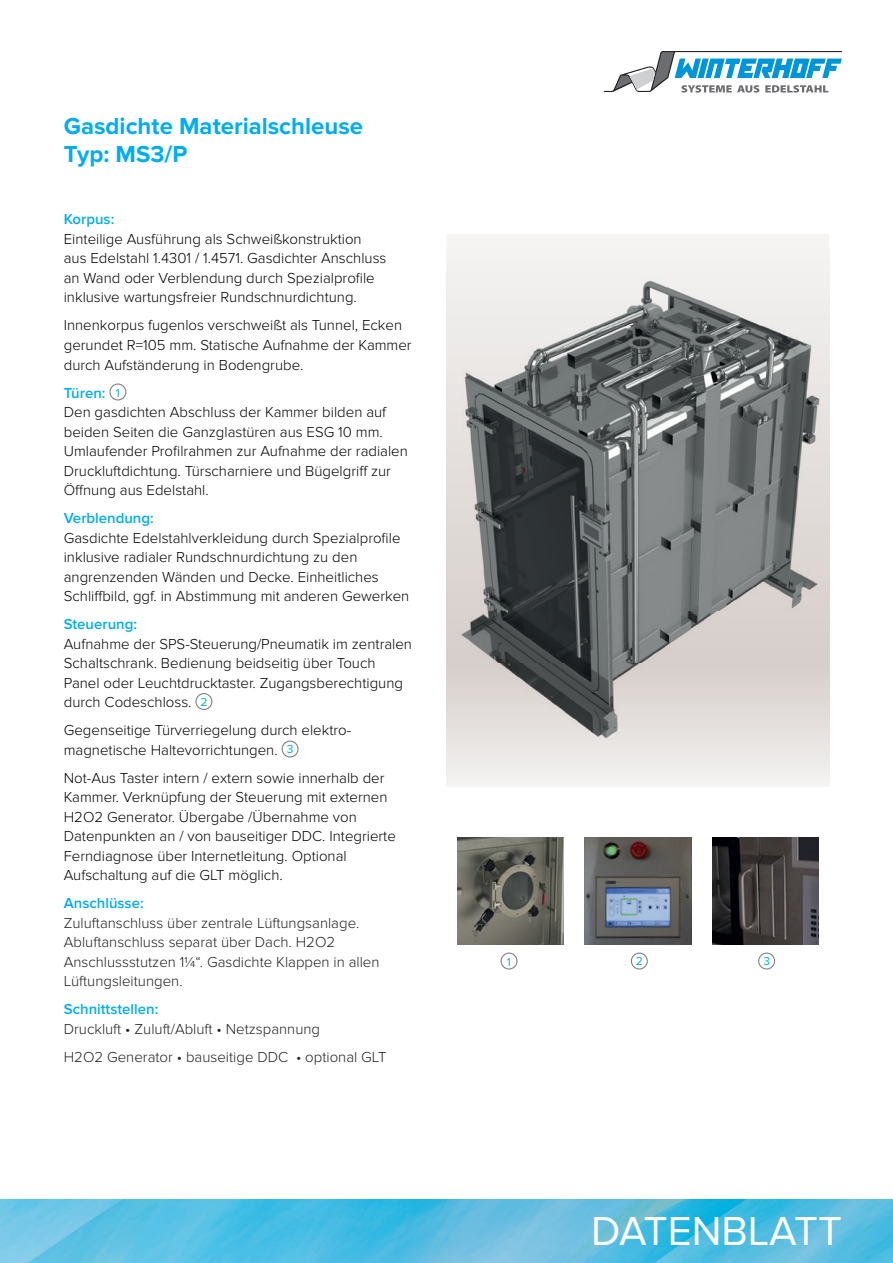
<style>
.page{position:relative;width:893px;height:1263px;background:#fff}
.page>*{position:absolute;margin:0;border:0;box-sizing:border-box;transform-origin:0 0}
.t1{font:42px "Proxima Nova";color:#fff}
.t2{font:700 24px/28.5px "Proxima Nova";color:#00aeef}
.t3{font:300 15px/19.5px "Proxima Nova";color:#000}
.t4{font:300 15px/19.5px "Proxima Nova";color:#231f20}
.t5{font:600 15px "Proxima Nova";color:#00aeef}
.t6{font:12px "Proxima Nova";color:#00aeef}
.s1{font-weight:600;color:#00aeef}
.s2{font-weight:400;font-size:12px;color:#00aeef}
</style>
<div class="page">
<div style="left:447px;top:234px;width:382px;height:15px;background:#f5f4f3"></div>
<div style="left:109px;top:383px;width:17px;height:17px;border:1px solid #808285;border-radius:50%"></div>
<div style="left:195px;top:693px;width:17px;height:17px;border:1px solid #808285;border-radius:50%"></div>
<div style="left:282px;top:740px;width:17px;height:17px;border:1px solid #808285;border-radius:50%"></div>
<img style="left:0;top:1199px;width:893px;height:64px">
<svg style="left:604px;top:51px;width:238px;height:42px"></svg>
<img style="left:457px;top:838px;width:106px;height:106px">
<div style="left:500px;top:952px;width:18px;height:17px;border:1px solid #808285;border-radius:50%"></div>
<img style="left:585px;top:838px;width:106px;height:106px">
<div style="left:631px;top:952px;width:17px;height:17px;border:1px solid #808285;border-radius:50%"></div>
<img style="left:712px;top:838px;width:107px;height:106px">
<div style="left:758px;top:952px;width:17px;height:17px;border:1px solid #808285;border-radius:50%"></div>
<img style="left:829px;top:249px;width:1px;height:538px">
<img style="left:446px;top:249px;width:383px;height:538px">
<h2 class="t2" style="left:64px;top:112px;width:301px">Gasdichte Materialschleuse<br>Typ: MS3/P</h2>
<p class="t5" style="left:64px;top:211px;width:52px">Korpus:</p>
<p class="t3" style="left:64px;top:229px;width:324px">Einteilige Ausführung als Schweißkonstruktion aus Edelstahl 1.4301 / 1.4571. Gasdichter Anschluss an Wand oder Verblendung durch Spezialprofile inklusive wartungsfreier Rundschnurdichtung.</p>
<p class="t3" style="left:64px;top:316px;width:349px">Innenkorpus fugenlos verschweißt als Tunnel, Ecken gerundet R=105 mm. Statische Aufnahme der Kammer durch Aufständerung in Bodengrube.</p>
<p class="t3" style="left:64px;top:383px;width:346px"><span class="s1">Türen:</span> <span class="s2">1<br></span>Den gasdichten Abschluss der Kammer bilden auf beiden Seiten die Ganzglastüren aus ESG 10 mm.<br>Umlaufender Profilrahmen zur Aufnahme der radialen Druckluftdichtung. Türscharniere und Bügelgriff zur Öffnung aus Edelstahl.</p>
<p class="t5" style="left:64px;top:509px;width:92px">Verblendung:</p>
<p class="t3" style="left:64px;top:528px;width:347px">Gasdichte Edelstahlverkleidung durch Spezialprofile inklusive radialer Rundschnurdichtung zu den angrenzenden Wänden und Decke. Einheitliches Schliffbild, ggf. in Abstimmung mit anderen Gewerken</p>
<p class="t5" style="left:64px;top:615px;width:75px">Steuerung:</p>
<p class="t3" style="left:64px;top:634px;width:350px">Aufnahme der SPS-Steuerung/Pneumatik im zentralen Schaltschrank. Bedienung beidseitig über Touch Panel oder Leuchtdrucktaster. Zugangsberechtigung durch Codeschloss. <span class="s2">2</span></p>
<p class="t3" style="left:64px;top:720px;width:289px">Gegenseitige Türverriegelung durch elektro&shy;magnetische Haltevorrichtungen. <span class="s2">3</span></p>
<p class="t3" style="left:64px;top:768px;width:334px">Not-Aus Taster intern / extern sowie innerhalb der Kammer. Verknüpfung der Steuerung mit externen H2O2 Generator. Übergabe /Übernahme von Datenpunkten an / von bauseitiger DDC. Integrierte Ferndiagnose über Internetleitung. Optional Aufschaltung auf die GLT möglich.</p>
<p class="t5" style="left:64px;top:894px;width:81px">Anschlüsse:</p>
<p class="t4" style="left:64px;top:913px;width:317px">Zuluftanschluss über zentrale Lüftungsanlage.<br>Abluftanschluss separat über Dach. H2O2<br>Anschlussstutzen 1¼“. Gasdichte Klappen in allen Lüftungsleitungen.</p>
<p class="t5" style="left:64px;top:1000px;width:96px">Schnittstellen:</p>
<p class="t4" style="left:64px;top:1015px;width:324px;line-height:28px">Druckluft • Zuluft/Abluft • Netzspannung<br>H2O2 Generator • bauseitige DDC • optional GLT</p>
<p class="t6" style="left:507px;top:955px;width:6px">1</p>
<p class="t6" style="left:636px;top:954px;width:9px">2</p>
<p class="t6" style="left:763px;top:954px;width:8px">3</p>
<h1 class="t1" style="left:591px;top:1207px;width:252px">DATENBLATT</h1>
</div>
